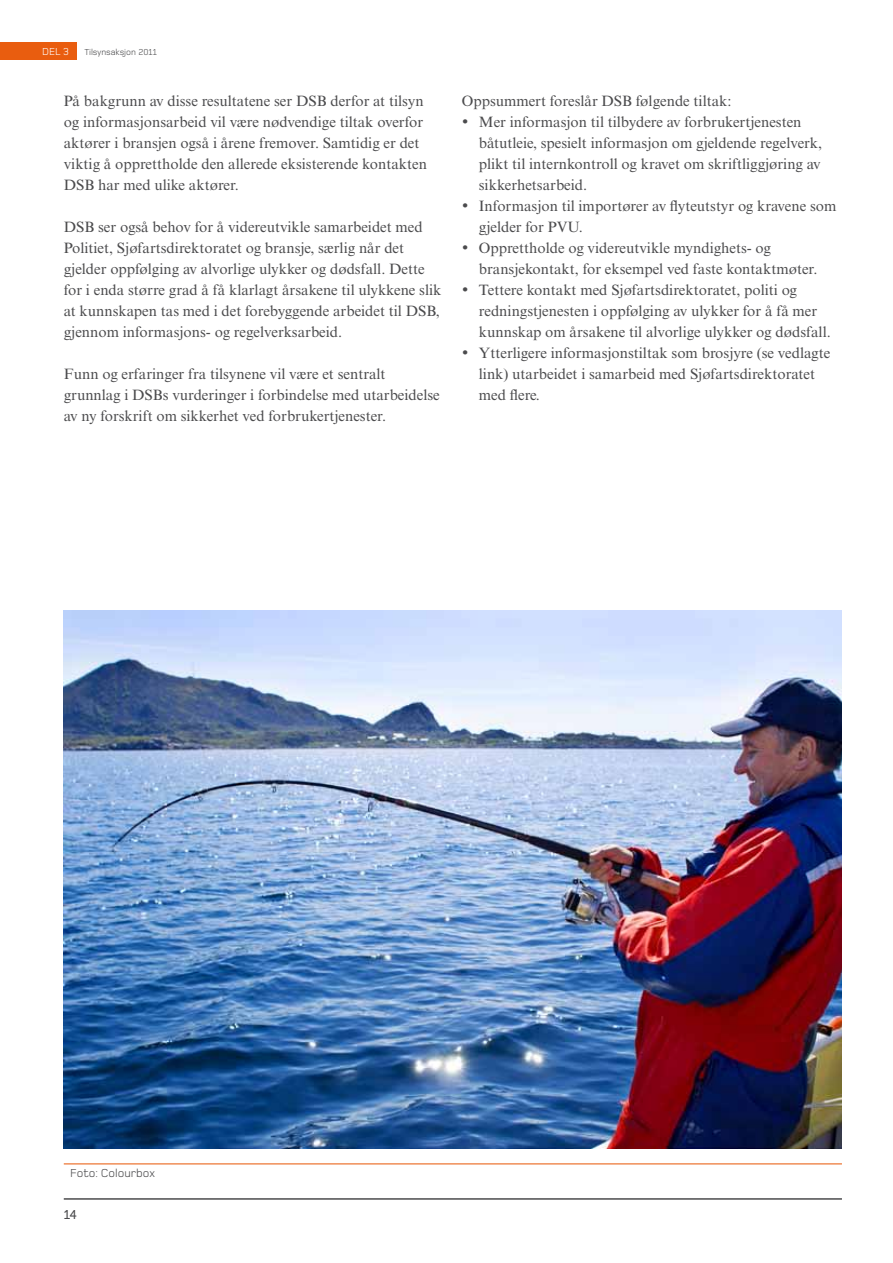
<style>
.page{position:relative;width:893px;height:1263px;background:#fff}
.page>*{position:absolute;margin:0;border:0;box-sizing:border-box;transform-origin:0 0}
.t1{font:15px/21px "Times New Roman MT Std";color:#4b4b4d}
.t2{font:500 13.5px "Foundry Monoline";color:#4b4b4d}
.t3{font:12px "Foundry Monoline";color:#4b4b4d}
.t4{font:10.5px "Foundry Monoline";color:#fff}
.t5{font:9px "Foundry Monoline";color:#4b4b4d}
</style>
<div class="page">
<hr style="left:64px;top:1198px;width:778px;height:2px;background:#4b4b4d">
<div style="left:0;top:43px;width:77px;height:17px;background:#e95d0f"></div>
<img style="left:64px;top:610px;width:778px;height:538px">
<hr style="left:64px;top:1163px;width:778px;height:1px;background:#e95d0f">
<p class="t4" style="left:42px;top:46px;width:29px">DEL 3</p>
<p class="t5" style="left:84px;top:47px;width:74px">Tilsynsaksjon 2011</p>
<p class="t1" style="left:64px;top:90px;width:365px">På bakgrunn av disse resultatene ser DSB derfor at tilsyn og informasjonsarbeid vil være nødvendige tiltak overfor aktører i bransjen også i årene fremover. Samtidig er det viktig å opprettholde den allerede eksisterende kontakten DSB har med ulike aktører.</p>
<p class="t1" style="left:64px;top:216px;width:379px">DSB ser også behov for å videreutvikle samarbeidet med Politiet, Sjøfartsdirektoratet og bransje, særlig når det gjelder oppfølging av alvorlige ulykker og dødsfall. Dette for i enda større grad å få klarlagt årsakene til ulykkene slik at kunnskapen tas med i det forebyggende arbeidet til DSB, gjennom informasjons- og regelverksarbeid.</p>
<p class="t1" style="left:64px;top:363px;width:378px">Funn og erfaringer fra tilsynene vil være et sentralt grunnlag i DSBs vurderinger i forbindelse med utarbeidelse av ny forskrift om sikkerhet ved forbrukertjenester.</p>
<p class="t1" style="left:462px;top:90px;width:271px">Oppsummert foreslår DSB følgende tiltak:</p>
<p class="t1" style="left:479px;top:111px;width:345px;text-indent:-17px">• Mer informasjon til tilbydere av forbrukertjenesten båtutleie, spesielt informasjon om gjeldende regelverk, plikt til internkontroll og kravet om skriftliggjøring av sikkerhetsarbeid.</p>
<p class="t1" style="left:479px;top:195px;width:359px;text-indent:-17px">• Informasjon til importører av flyteutstyr og kravene som gjelder for PVU.</p>
<p class="t1" style="left:479px;top:237px;width:340px;text-indent:-17px">• Opprettholde og videreutvikle myndighets- og bransjekontakt, for eksempel ved faste kontaktmøter.</p>
<p class="t1" style="left:479px;top:279px;width:353px;text-indent:-17px">• Tettere kontakt med Sjøfartsdirektoratet, politi og redningstjenesten i oppfølging av ulykker for å få mer kunnskap om årsakene til alvorlige ulykker og dødsfall.</p>
<p class="t1" style="left:479px;top:342px;width:353px;text-indent:-17px">• Ytterligere informasjonstiltak som brosjyre (se vedlagte link) utarbeidet i samarbeid med Sjøfartsdirektoratet med flere.</p>
<p class="t3" style="left:70px;top:1167px;width:86px">Foto: Colourbox</p>
<p class="t2" style="left:64px;top:1207px;width:15px">14</p>
</div>
